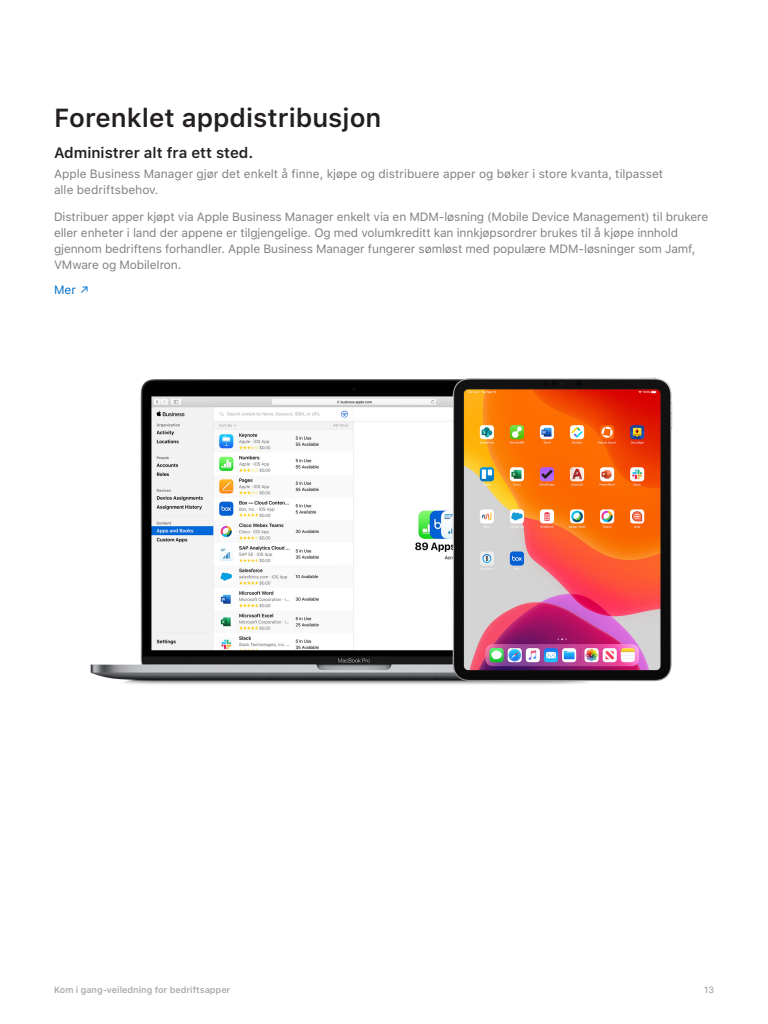
<style>
.page{position:relative;width:768px;height:1024px;background:#fff}
.page>*{position:absolute;margin:0;border:0;box-sizing:border-box;transform-origin:0 0}
.Page_Heading{font:600 26px "SF Pro Text";color:#231f20}
.Subheading{font:600 15px "SF Pro Text";color:#231f20}
.Page_Intro{font:12px/16px "SF Pro Text";letter-spacing:-.01em;color:#808080}
.Body_Indent{font:12px "SF Pro Text";color:#0070c9}
.Body{font:600 9px "SF Pro Text";color:#a8a9ad}
.sub_list{font:9px "SF Pro Text";color:#939598}
</style>
<div class="page">
<img style="left:90px;top:379px;width:356px;height:306px">
<img style="left:446px;top:377px;width:227px;height:308px">
<p class="Page_Heading" style="left:54px;top:99px;width:329px">Forenklet appdistribusjon</p>
<p class="Subheading" style="left:54px;top:142px;width:201px">Administrer alt fra ett sted.</p>
<p class="Page_Intro" style="left:54px;top:166px;width:611px">Apple Business Manager gjør det enkelt å finne, kjøpe og distribuere apper og bøker i store kvanta, tilpasset alle bedriftsbehov.</p>
<p class="Page_Intro" style="left:54px;top:209px;width:656px">Distribuer apper kjøpt via Apple Business Manager enkelt via en MDM-løsning (Mobile Device Management) til brukere eller enheter i land der appene er tilgjengelige. Og med volumkreditt kan innkjøpsordrer brukes til å kjøpe innhold gjennom bedriftens forhandler. Apple Business Manager fungerer sømløst med populære MDM-løsninger som Jamf, VMware og MobileIron.</p>
<p class="Body_Indent" style="left:54px;top:281px;width:37px">Mer ↗</p>
<p class="Body" style="left:54px;top:983px;width:178px">Kom i gang-veiledning for bedriftsapper</p>
<p class="sub_list" style="left:704px;top:983px;width:11px">13</p>
</div>
